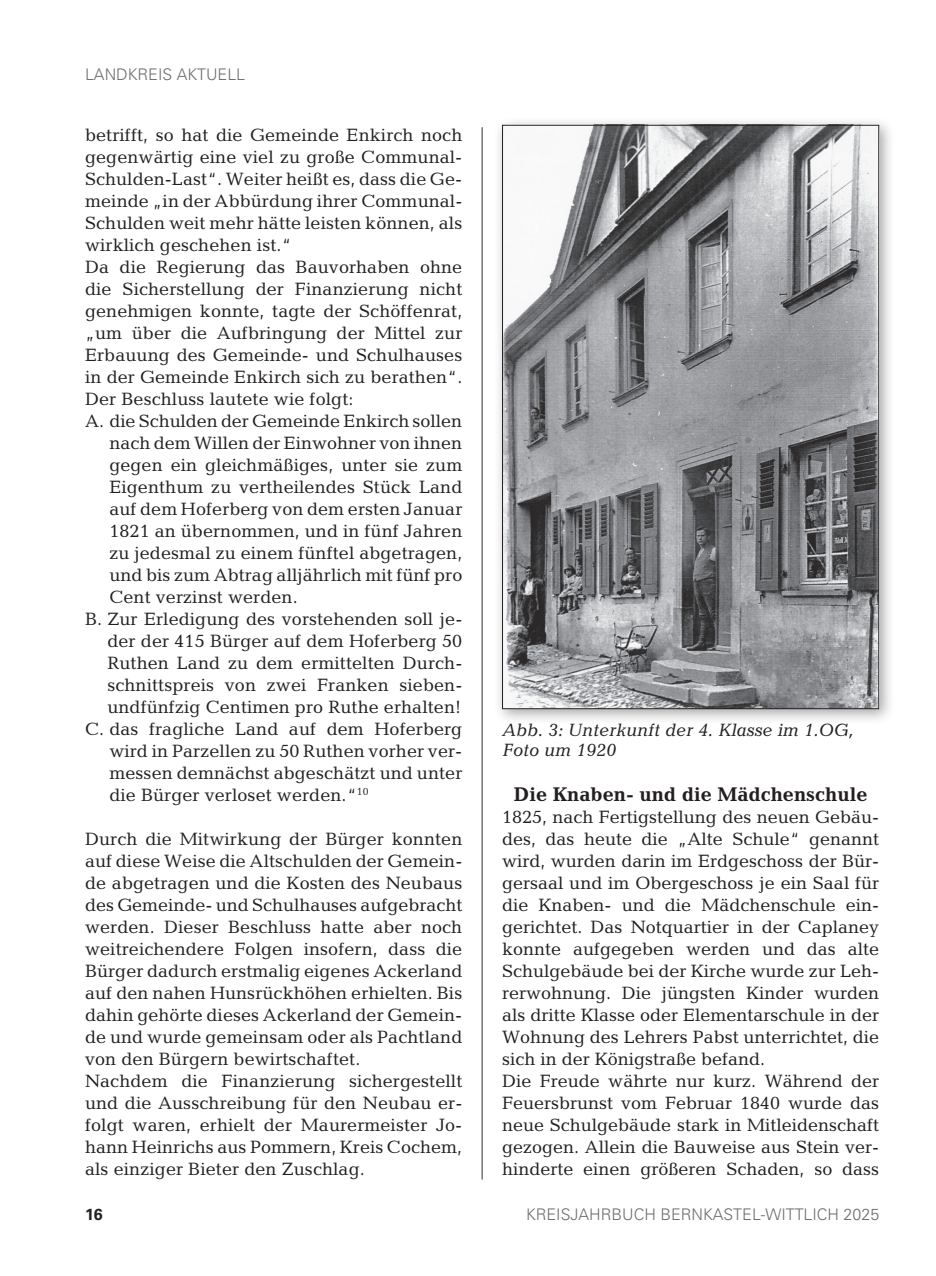
<style>
.page{position:relative;width:936px;height:1276px;background:#fff}
.page>*{position:absolute;margin:0;border:0;box-sizing:border-box;transform-origin:0 0}
.t1{font:700 20px "Candida";color:#231f20}
.t2{font:18px/22px "Candida";letter-spacing:.005em;color:#231f20}
.t3{font:italic 18px/20px "Candida";color:#231f20}
.t4{font:300 16px "Univers LT Pro 45";color:#6c6d70}
.t5{font:700 16px "Univers LT Pro 65";color:#231f20}
</style>
<div class="page">
<hr style="left:481px;top:127px;width:1px;height:1052px;background:#6c6d70">
<div style="left:493px;top:116px;width:402px;height:609px;background:#231f20;opacity:.4"></div>
<img style="left:504px;top:127px;width:373px;height:580px">
<p class="t4" style="left:85px;top:63px;width:162px">LANDKREIS AKTUELL</p>
<p class="t2" style="left:85px;top:124px;width:379px">betrifft, so hat die Gemeinde Enkirch noch</p>
<p class="t2" style="left:85px;top:146px;width:379px">gegenwärtig eine viel zu große Communal-</p>
<p class="t2" style="left:85px;top:168px;width:378px">Schulden-Last“. Weiter heißt es, dass die Ge-</p>
<p class="t2" style="left:85px;top:190px;width:379px">meinde „in der Abbürdung ihrer Communal-</p>
<p class="t2" style="left:85px;top:212px;width:379px">Schulden weit mehr hätte leisten können, als</p>
<p class="t2" style="left:85px;top:234px;width:208px">wirklich geschehen ist.“</p>
<p class="t2" style="left:85px;top:256px;width:379px">Da die Regierung das Bauvorhaben ohne</p>
<p class="t2" style="left:85px;top:278px;width:379px">die Sicherstellung der Finanzierung nicht</p>
<p class="t2" style="left:85px;top:300px;width:379px">genehmigen konnte, tagte der Schöffenrat,</p>
<p class="t2" style="left:85px;top:322px;width:379px">„um über die Aufbringung der Mittel zur</p>
<p class="t2" style="left:85px;top:344px;width:379px">Erbauung des Gemeinde- und Schulhauses</p>
<p class="t2" style="left:85px;top:366px;width:379px">in der Gemeinde Enkirch sich zu berathen“.</p>
<p class="t2" style="left:85px;top:388px;width:270px">Der Beschluss lautete wie folgt:</p>
<p class="t2" style="left:85px;top:410px;width:378px">A. die Schulden der Gemeinde Enkirch sollen</p>
<p class="t2" style="left:109px;top:432px;width:354px">nach dem Willen der Einwohner von ihnen</p>
<p class="t2" style="left:109px;top:454px;width:354px">gegen ein gleichmäßiges, unter sie zum</p>
<p class="t2" style="left:109px;top:476px;width:354px">Eigenthum zu vertheilendes Stück Land</p>
<p class="t2" style="left:109px;top:498px;width:354px">auf dem Hoferberg von dem ersten Januar</p>
<p class="t2" style="left:109px;top:520px;width:354px">1821 an übernommen, und in fünf Jahren</p>
<p class="t2" style="left:109px;top:542px;width:354px">zu jedesmal zu einem fünftel abgetragen,</p>
<p class="t2" style="left:109px;top:564px;width:354px">und bis zum Abtrag alljährlich mit fünf pro</p>
<p class="t2" style="left:109px;top:586px;width:190px">Cent verzinst werden.</p>
<p class="t2" style="left:85px;top:608px;width:379px">B. Zur Erledigung des vorstehenden soll je-</p>
<p class="t2" style="left:107px;top:630px;width:356px">der der 415 Bürger auf dem Hoferberg 50</p>
<p class="t2" style="left:107px;top:652px;width:356px">Ruthen Land zu dem ermittelten Durch-</p>
<p class="t2" style="left:107px;top:674px;width:356px">schnittspreis von zwei Franken sieben-</p>
<p class="t2" style="left:107px;top:696px;width:355px">undfünfzig Centimen pro Ruthe erhalten!</p>
<p class="t2" style="left:85px;top:718px;width:379px">C. das fragliche Land auf dem Hoferberg</p>
<p class="t2" style="left:109px;top:740px;width:354px">wird in Parzellen zu 50 Ruthen vorher ver-</p>
<p class="t2" style="left:109px;top:762px;width:354px">messen demnächst abgeschätzt und unter</p>
<p class="t2" style="left:109px;top:784px;width:260px">die Bürger verloset werden.“<sup>10</sup></p>
<p class="t2" style="left:85px;top:828px;width:379px">Durch die Mitwirkung der Bürger konnten auf diese Weise die Altschulden der Gemein&shy;de abgetragen und die Kosten des Neubaus des Gemeinde- und Schulhauses aufgebracht werden. Dieser Beschluss hatte aber noch weitreichendere Folgen insofern, dass die Bürger dadurch erstmalig eigenes Ackerland auf den nahen Hunsrückhöhen erhielten. Bis dahin gehörte dieses Ackerland der Gemein&shy;de und wurde gemeinsam oder als Pachtland von den Bürgern bewirtschaftet.<br>Nachdem die Finanzierung sichergestellt und die Ausschreibung für den Neubau er&shy;folgt waren, erhielt der Maurermeister Jo&shy;hann Heinrichs aus Pommern, Kreis Cochem, als einziger Bieter den Zuschlag.</p>
<p class="t3" style="left:502px;top:719px;width:353px">Abb. 3: Unterkunft der 4. Klasse im 1.OG,<br>Foto um 1920</p>
<p class="t1" style="left:514px;top:783px;width:355px">Die Knaben- und die Mädchenschule</p>
<p class="t2" style="left:502px;top:806px;width:379px">1825, nach Fertigstellung des neuen Gebäu&shy;des, das heute die „Alte Schule“ genannt wird, wurden darin im Erdgeschoss der Bür&shy;gersaal und im Obergeschoss je ein Saal für die Knaben- und die Mädchenschule ein&shy;gerichtet. Das Notquartier in der Caplaney konnte aufgegeben werden und das alte Schulgebäude bei der Kirche wurde zur Leh&shy;rerwohnung. Die jüngsten Kinder wurden als dritte Klasse oder Elementarschule in der Wohnung des Lehrers Pabst unterrichtet, die sich in der Königstraße befand.<br>Die Freude währte nur kurz. Während der Feuersbrunst vom Februar 1840 wurde das neue Schulgebäude stark in Mitleidenschaft gezogen. Allein die Bauweise aus Stein ver&shy;hinderte einen größeren Schaden, so dass</p>
<p class="t5" style="left:85px;top:1202px;width:19px">16</p>
<p class="t4" style="left:526px;top:1203px;width:354px">KREISJAHRBUCH BERNKASTEL-WITTLICH 2025</p>
</div>
